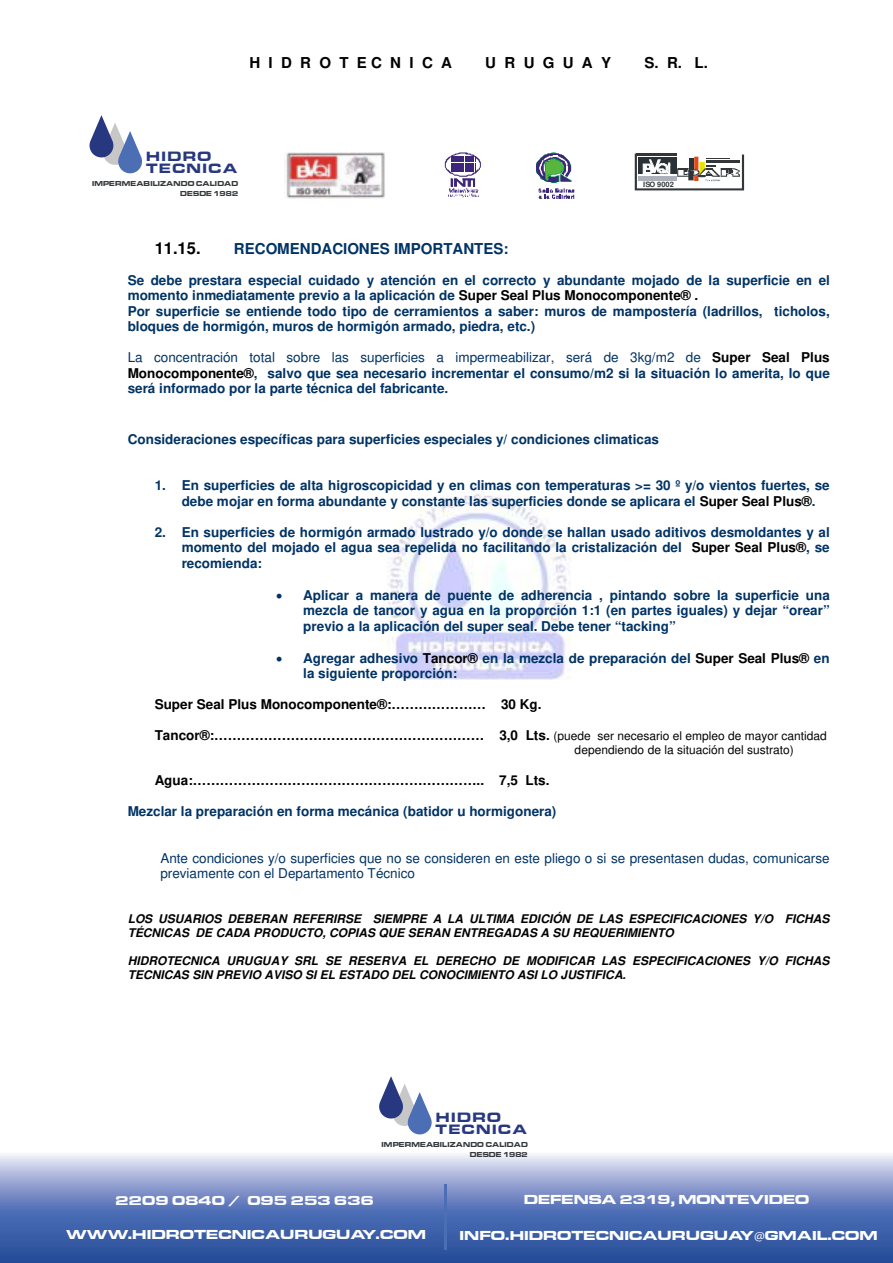
<style>
.page{position:relative;width:893px;height:1263px;background:#fff}
.page>*{position:absolute;margin:0;border:0;box-sizing:border-box;transform-origin:0 0}
.t1{font:700 16.5px "Helvetica";color:#000}
.t2{font:700 15px "Helvetica";color:#003365}
.t3{font:700 15px "Helvetica";color:#000}
.t4{font:700 expanded 14.1px/12.3px "Eurostile MN";letter-spacing:.105em;color:#283880}
.t5{font:700 13.5px/15.6px "Helvetica";color:#003365}
.t6{font:13.5px/15.5px "Helvetica";color:#003365}
.t7{font:700 13.5px "Helvetica";color:#000}
.t8{font:700 expanded 13.5px "Eurostile MN";letter-spacing:.005em;color:#fff;scale:1.08 1}
.t9{font:700 expanded 13.5px "Eurostile MN";letter-spacing:.005em;color:#fff;scale:1.07 1}
.t10{font:700 expanded 13.5px "Eurostile MN";letter-spacing:.005em;color:#fff;scale:1.09 1}
.t11{font:italic 700 12px/13.8px "Helvetica";color:#000}
.t12{font:12px/14.1px "Helvetica";color:#000}
.t13{font:700 expanded 7.35px/10.5px "Eurostile MN";letter-spacing:.025em;color:#34383b;text-align:right;scale:.92 1}
.t14{font:700 7.35px "Helvetica";letter-spacing:.005em;color:#333739}
.s1{color:#000}
.s2{font-weight:400}
.s3{font-weight:700;font-size:13.5px}
.s4{font-family:"Myriad Pro";font-weight:400;font-stretch:normal}
</style>
<div class="page">
<img style="left:386px;top:494px;width:185px;height:186px">
<img style="left:284px;top:152px;width:101px;height:47px">
<svg style="left:445px;top:152px;width:36px;height:46px"></svg>
<svg style="left:536px;top:152px;width:38px;height:47px"></svg>
<svg style="left:634px;top:154px;width:110px;height:36px"></svg>
<svg style="left:0;top:1154px;width:892px;height:109px;background:#6c85be"></svg>
<hr style="left:444px;top:1184px;width:3px;height:65px;background:#4c6eb5">
<svg style="left:379px;top:1076px;width:52px;height:58px"></svg>
<svg style="left:89px;top:115px;width:53px;height:58px"></svg>
<p class="t3" style="left:249px;top:54px;width:204px">H I D R O T E C N I C A</p>
<p class="t3" style="left:485px;top:54px;width:127px">U R U G U A Y</p>
<p class="t3" style="left:644px;top:54px;width:65px">S. R. L.</p>
<p class="t4" style="left:146px;top:150px;width:93px">HIDRO<br>TECNICA</p>
<p class="t13" style="left:92px;top:178px;width:160px">IMPERMEABILIZANDO CALIDAD<br>DESDE 1982</p>
<p class="t14" style="left:643px;top:181px;width:32px">ISO 9002</p>
<p class="t1" style="left:155px;top:238px;width:47px">11.15.</p>
<p class="t2" style="left:234px;top:240px;width:276px">RECOMENDACIONES IMPORTANTES:</p>
<p class="t5" style="left:128px;top:272px;width:703px">Se debe prestara especial cuidado y atención en el correcto y abundante mojado de la superficie en el momento inmediatamente previo a la aplicación de <span class="s1">Super Seal Plus Monocomponente® .<br></span>Por superficie se entiende todo tipo de cerramientos a saber: muros de mampostería (ladrillos, ticholos, bloques de hormigón, muros de hormigón armado, piedra, etc.)</p>
<p class="t5" style="left:128px;top:350px;width:703px;text-align:justify"><span class="s2">La concentración total sobre las superficies a impermeabilizar, será de 3kg/m2 de</span> <span class="s1">Super Seal Plus Monocomponente®</span>, salvo que sea necesario incrementar el consumo/m2 si la situación lo amerita, lo que será informado por la parte técnica del fabricante.</p>
<p class="t5" style="left:128px;top:431px;width:533px">Consideraciones específicas para superficies especiales y/ condiciones climaticas</p>
<p class="t5" style="left:182px;top:477px;width:649px;text-indent:-27px">1. En superficies de alta higroscopicidad y en climas con temperaturas &gt;= 30 º y/o vientos fuertes, se debe mojar en forma abundante y constante las superficies donde se aplicara el <span class="s1">Super Seal Plus®</span>.</p>
<p class="t5" style="left:182px;top:524px;width:649px;text-align:justify;text-indent:-27px">2. En superficies de hormigón armado lustrado y/o donde se hallan usado aditivos desmoldantes y al momento del mojado el agua sea repelida no facilitando la cristalización del <span class="s1">Super Seal Plus®</span>, se recomienda:</p>
<p class="t5" style="left:303px;top:587px;width:528px;text-align:justify">Aplicar a manera de puente de adherencia , pintando sobre la superficie una mezcla de tancor y agua en la proporción 1:1 (en partes iguales) y dejar “orear” previo a la aplicación del super seal. Debe tener “tacking”</p>
<p class="t5" style="left:303px;top:650px;width:528px">Agregar adhesivo <span class="s1">Tancor®</span> en la mezcla de preparación del <span class="s1">Super Seal Plus®</span> en la siguiente proporción:</p>
<p class="t7" style="left:155px;top:697px;width:388px">Super Seal Plus Monocomponente®:………………… 30 Kg.</p>
<p class="t12" style="left:574px;top:730px;width:254px;text-indent:-420px"><span class="s3">Tancor®:…………………………………………………… 3,0 Lts.</span> (puede ser necesario el empleo de mayor cantidad dependiendo de la situación del sustrato)</p>
<p class="t7" style="left:155px;top:772px;width:396px">Agua:……………………………………………………….. 7,5 Lts.</p>
<p class="t5" style="left:128px;top:803px;width:430px">Mezclar la preparación en forma mecánica (batidor u hormigonera)</p>
<p class="t6" style="left:160px;top:852px;width:671px">Ante condiciones y/o superficies que no se consideren en este pliego o si se presentasen dudas, comunicarse previamente con el Departamento Técnico</p>
<p class="t11" style="left:128px;top:912px;width:704px">LOS USUARIOS DEBERAN REFERIRSE SIEMPRE A LA ULTIMA EDICIÓN DE LAS ESPECIFICACIONES Y/O FICHAS<br>TÉCNICAS DE CADA PRODUCTO, COPIAS QUE SERAN ENTREGADAS A SU REQUERIMIENTO</p>
<p class="t11" style="left:128px;top:954px;width:704px">HIDROTECNICA URUGUAY SRL SE RESERVA EL DERECHO DE MODIFICAR LAS ESPECIFICACIONES Y/O FICHAS<br>TECNICAS SIN PREVIO AVISO SI EL ESTADO DEL CONOCIMIENTO ASI LO JUSTIFICA.</p>
<p class="t4" style="left:435px;top:1111px;width:93px">HIDRO<br>TECNICA</p>
<p class="t13" style="left:381px;top:1139px;width:160px">IMPERMEABILIZANDO CALIDAD<br>DESDE 1982</p>
<p class="t10" style="left:115px;top:1193px;width:239px">2209 0840 / 095 253 636</p>
<p class="t9" style="left:524px;top:1191px;width:268px">DEFENSA 2319, MONTEVIDEO</p>
<p class="t8" style="left:66px;top:1227px;width:335px">WWW.HIDROTECNICAURUGUAY.COM</p>
<p class="t8" style="left:459px;top:1227px;width:389px">INFO.HIDROTECNICAURUGUAY<span class="s4">@</span>GMAIL.COM</p>
</div>
